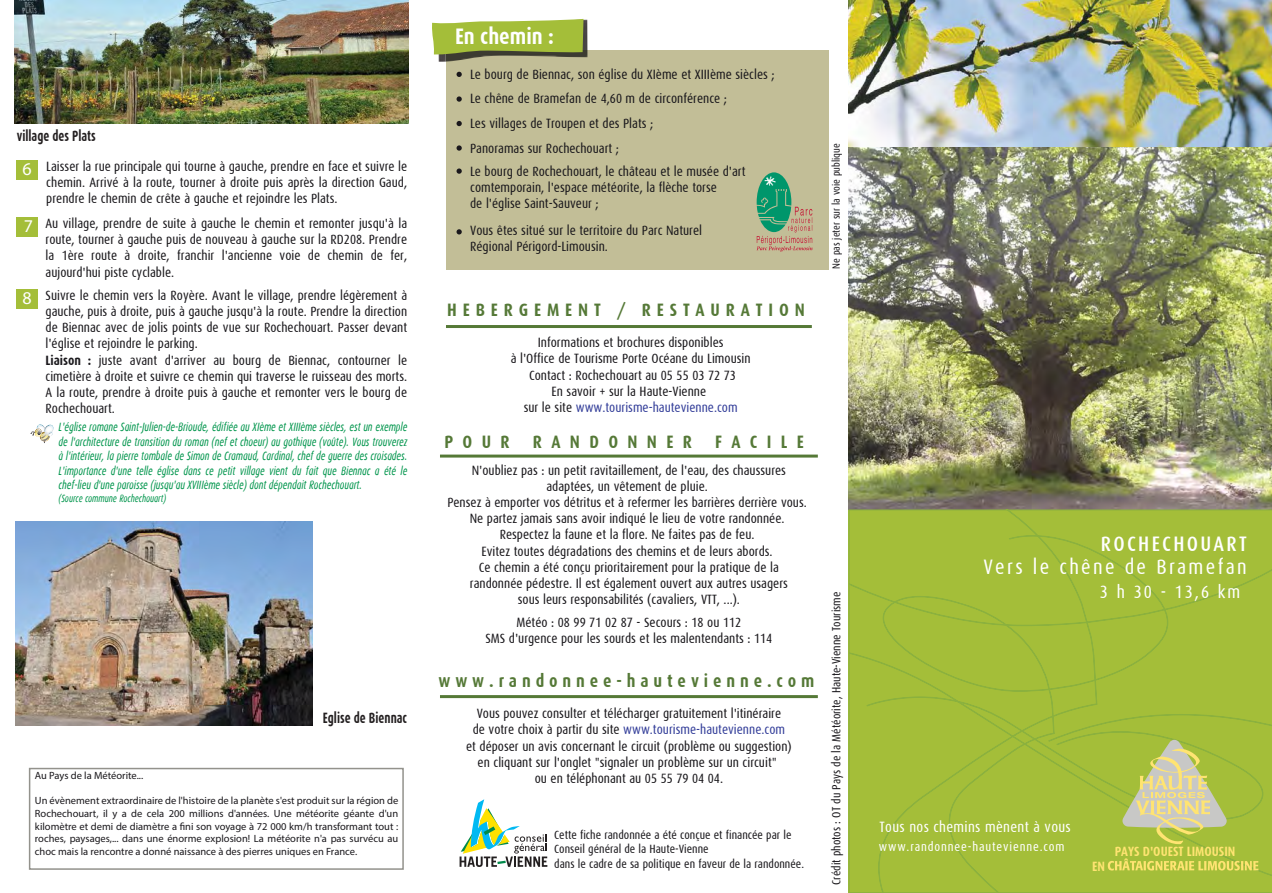
<style>
.page{position:relative;width:1272px;height:893px;background:#fff}
.page>*{position:absolute;margin:0;border:0;box-sizing:border-box;transform-origin:0 0}
.t1{font:700 22.5px "Dax Condensed";color:#fff}
.t2{font:21px "Dax Condensed";letter-spacing:.11em;color:#fff}
.t3{font:500 21px "Dax Condensed";letter-spacing:.11em;color:#fff}
.t4{font:700 18px "Dax Condensed";letter-spacing:.325em;color:#557937}
.t5{font:700 18px "Dax Condensed";letter-spacing:.27em;color:#557937}
.t6{font:18px "Dax Condensed";color:#fff}
.t7{font:700 18px "Dax Condensed";letter-spacing:.52em;color:#557937}
.t8{font:18px "Myriad";color:#fff}
.t9{font:700 15px "Dax Condensed";color:#231f20;scale:.84 1}
.t10{font:15px "Dax Condensed";letter-spacing:.02em;color:#fff}
.t11{font:13.5px/16.2px "Dax Condensed";color:#1a181c}
.t12{font:700 13.5px "Dax Condensed";color:#ffe472}
.t13{font:12.75px "Dax Condensed";letter-spacing:.065em;color:#fff}
.t14{font:italic 12px/14.4px "Dax Condensed";color:#00954c;text-align:justify;scale:.84 1}
.t15{font:12px/14.4px "Dax Condensed";color:#1a181c}
.t16{font:10.5px/12.6px "Myriad";color:#1a181c;text-align:justify}
.t17{font:10.5px "Dax Condensed";color:#1a181c}
.t18{font:italic 10.5px "Dax Condensed";color:#00954c;scale:.84 1}
.s1{font-weight:700}
.s2{color:#333e99}
</style>
<div class="page">
<img style="left:848px;top:0;width:423px;height:510px">
<div style="left:29px;top:768px;width:375px;height:102px;border:2px solid #93928c"></div>
<div style="left:445px;top:50px;width:383px;height:219px;background:#c2be97"></div>
<svg style="left:456px;top:72px;width:6px;height:5px"></svg>
<svg style="left:456px;top:145px;width:6px;height:6px"></svg>
<svg style="left:456px;top:168px;width:6px;height:6px"></svg>
<svg style="left:456px;top:229px;width:6px;height:5px"></svg>
<svg style="left:31px;top:424px;width:23px;height:19px"></svg>
<div style="left:17px;top:160px;width:21px;height:20px;background:#a4be39"></div>
<div style="left:17px;top:217px;width:21px;height:20px;background:#a4be39"></div>
<div style="left:17px;top:289px;width:21px;height:20px;background:#a4be39"></div>
<svg style="left:456px;top:96px;width:6px;height:6px"></svg>
<svg style="left:456px;top:121px;width:6px;height:5px"></svg>
<img style="left:15px;top:1px;width:394px;height:123px">
<img style="left:15px;top:522px;width:297px;height:204px">
<hr style="left:446px;top:325px;width:365px;height:3px;background:#557937">
<hr style="left:440px;top:455px;width:377px;height:3px;background:#557937">
<hr style="left:440px;top:695px;width:377px;height:3px;background:#557937">
<svg style="left:459px;top:799px;width:88px;height:68px"></svg>
<img style="left:438px;top:20px;width:149px;height:42px">
<img style="left:445px;top:50px;width:142px;height:12px">
<svg style="left:432px;top:19px;width:151px;height:35px;background:#a4ba46"></svg>
<div style="left:848px;top:510px;width:423px;height:383px;background:#a4be39"></div>
<svg style="left:1122px;top:740px;width:104px;height:105px;background:#bec774"></svg>
<svg style="left:1107px;top:858px;width:151px;height:12px;background:#c8cd50"></svg>
<svg style="left:756px;top:172px;width:56px;height:80px"></svg>
<p class="t9" style="left:17px;top:127px;width:96px">village des Plats</p>
<h3 class="t8" style="left:22px;top:163px;width:11px">6</h3>
<h3 class="t8" style="left:24px;top:220px;width:11px">7</h3>
<h3 class="t8" style="left:22px;top:291px;width:11px">8</h3>
<p class="t11" style="left:46px;top:158px;width:362px;text-align:justify">Laisser la rue principale qui tourne à gauche, prendre en face et suivre le chemin. Arrivé à la route, tourner à droite puis après la direction Gaud, prendre le chemin de crête à gauche et rejoindre les Plats.</p>
<p class="t11" style="left:46px;top:215px;width:363px;text-align:justify">Au village, prendre de suite à gauche le chemin et remonter jusqu'à la route, tourner à gauche puis de nouveau à gauche sur la RD208. Prendre la 1ère route à droite, franchir l'ancienne voie de chemin de fer, aujourd'hui piste cyclable.</p>
<p class="t11" style="left:46px;top:287px;width:363px">Suivre le chemin vers la Royère. Avant le village, prendre légèrement à gauche, puis à droite, puis à gauche jusqu'à la route. Prendre la direction de Biennac avec de jolis points de vue sur Rochechouart. Passer devant l'église et rejoindre le parking.<br><span class="s1">Liaison :</span> juste avant d'arriver au bourg de Biennac, contourner le cimetière à droite et suivre ce chemin qui traverse le ruisseau des morts.<br>A la route, prendre à droite puis à gauche et remonter vers le bourg de Rochechouart.</p>
<p class="t14" style="left:59px;top:420px;width:417px">L'église romane Saint-Julien-de-Brioude, édifiée au XIème et XIIIème siècles, est un exemple de l'architecture de transition du roman (nef et choeur) au gothique (voûte). Vous trouverez à l'intérieur, la pierre tombale de Simon de Cramaud, Cardinal, chef de guerre des croisades.<br>L'importance d'une telle église dans ce petit village vient du fait que Biennac a été le chef-lieu d'une paroisse (jusqu'au XVIIIème siècle) dont dépendait Rochechouart.</p>
<p class="t18" style="left:59px;top:492px;width:129px">(Source commune Rochechouart)</p>
<p class="t9" style="left:323px;top:709px;width:102px">Eglise de Biennac</p>
<p class="t16" style="left:35px;top:770px;width:110px">Au Pays de la Météorite...</p>
<p class="t16" style="left:35px;top:795px;width:365px">Un évènement extraordinaire de l'histoire de la planète s'est produit sur la région de Rochechouart, il y a de cela 200 millions d'années. Une météorite géante d'un kilomètre et demi de diamètre a fini son voyage à 72 000 km/h transformant tout : roches, paysages,... dans une énorme explosion! La météorite n'a pas survécu au choc mais la rencontre a donné naissance à des pierres uniques en France.</p>
<h1 class="t1" style="left:455px;top:23px;width:100px">En chemin :</h1>
<p class="t11" style="left:470px;top:66px;width:306px">Le bourg de Biennac, son église du XIème et XIIIème siècles ;</p>
<p class="t11" style="left:470px;top:86px;width:258px;line-height:24.9px">Le chêne de Bramefan de 4,60 m de circonférence ;<br>Les villages de Troupen et des Plats ;</p>
<p class="t11" style="left:470px;top:136px;width:277px;line-height:23.2px">Panoramas sur Rochechouart ;<br>Le bourg de Rochechouart, le château et le musée d'art</p>
<p class="t11" style="left:470px;top:179px;width:248px">comtemporain, l'espace météorite, la flèche torse de l'église Saint-Sauveur ;</p>
<p class="t11" style="left:470px;top:222px;width:233px">Vous êtes situé sur le territoire du Parc Naturel<br>Régional Périgord-Limousin.</p>
<h3 class="t4" style="left:447px;top:300px;width:359px">HEBERGEMENT / RESTAURATION</h3>
<p class="t11" style="left:511px;top:335px;width:241px;text-align:center">Informations et brochures disponibles<br>à l'Office de Tourisme Porte Océane du Limousin Contact : Rochechouart au 05 55 03 72 73<br>En savoir + sur la Haute-Vienne<br>sur le site <span class="s2">www.tourisme-hautevienne.com</span></p>
<h3 class="t4" style="left:444px;top:431px;width:67px">POUR</h3>
<h3 class="t7" style="left:533px;top:431px;width:161px">RANDONNER</h3>
<h3 class="t4" style="left:715px;top:431px;width:90px">FACILE</h3>
<p class="t11" style="left:447px;top:462px;width:361px;text-align:center">N'oubliez pas : un petit ravitaillement, de l'eau, des chaussures adaptées, un vêtement de pluie.<br>Pensez à emporter vos détritus et à refermer les barrières derrière vous.<br>Ne partez jamais sans avoir indiqué le lieu de votre randonnée.<br>Respectez la faune et la flore. Ne faites pas de feu.<br>Evitez toutes dégradations des chemins et de leurs abords.<br>Ce chemin a été conçu prioritairement pour la pratique de la<br>randonnée pédestre. Il est également ouvert aux autres usagers<br>sous leurs responsabilités (cavaliers, VTT, ...).</p>
<p class="t11" style="left:485px;top:614px;width:288px;text-align:center">Météo : 08 99 71 02 87 - Secours : 18 ou 112<br>SMS d'urgence pour les sourds et les malentendants : 114</p>
<h3 class="t5" style="left:438px;top:671px;width:377px">www.randonnee-hautevienne.com</h3>
<p class="t11" style="left:466px;top:706px;width:327px;text-align:center">Vous pouvez consulter et télécharger gratuitement l'itinéraire<br>de votre choix à partir du site <span class="s2">www.tourisme-hautevienne.com<br></span>et déposer un avis concernant le circuit (problème ou suggestion) en cliquant sur l'onglet "signaler un problème sur un circuit"<br>ou en téléphonant au 05 55 79 04 04.</p>
<p class="t15" style="left:554px;top:828px;width:251px">Cette fiche randonnée a été conçue et financée par le<br>Conseil général de la Haute-Vienne<br>dans le cadre de sa politique en faveur de la randonnée.</p>
<p class="t17" style="left:830px;top:269px;width:127px;rotate:-90deg">Ne pas jeter sur la voie publique</p>
<p class="t15" style="left:829px;top:885px;width:295px;rotate:-90deg">Crédit photos : OT du Pays de la Météorite, Haute-Vienne Tourisme</p>
<h2 class="t3" style="left:1100px;top:531px;width:147px">ROCHECHOUART</h2>
<h2 class="t2" style="left:983px;top:555px;width:265px">Vers le chêne de Bramefan</h2>
<h3 class="t6" style="left:1099px;top:582px;width:142px">3 h 30 - 13,6 km</h3>
<p class="t10" style="left:879px;top:819px;width:193px">Tous nos chemins mènent à vous</p>
<p class="t13" style="left:878px;top:840px;width:187px">www.randonnee-hautevienne.com</p>
<p class="t12" style="left:1092px;top:858px;width:14px">EN</p>
<p class="t12" style="left:1114px;top:843px;width:122px">PAYS D'OUEST LIMOUSIN</p>
</div>
